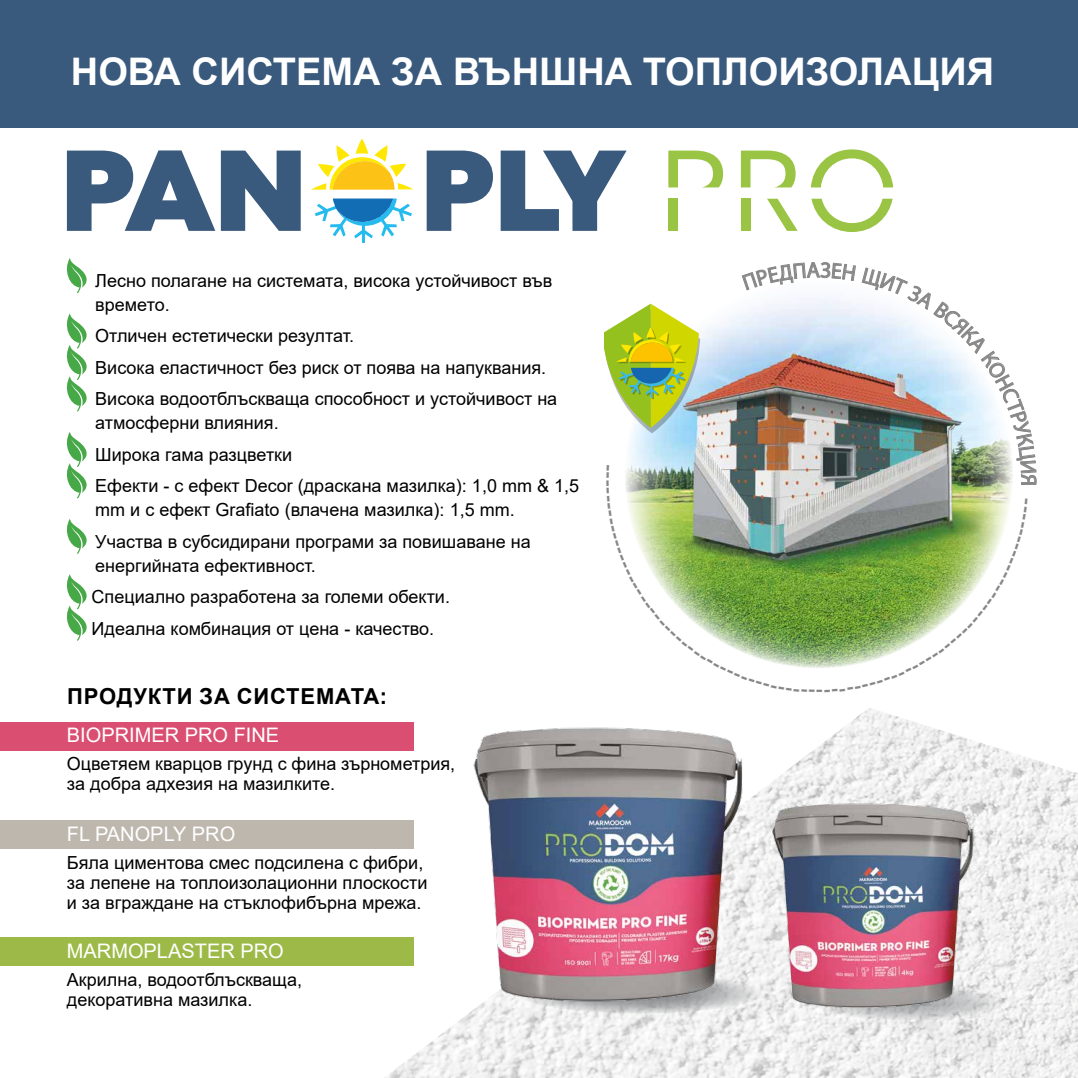
<style>
.page{position:relative;width:1078px;height:1078px;background:#fff}
.page>*{position:absolute;margin:0;border:0;box-sizing:border-box;transform-origin:0 0}
.t1{font:700 38px "Arial";color:#fff}
.t2{font:700 22px "Arial";letter-spacing:.035em;color:#000}
.t3{font:21.6px "Myriad Pro";color:#878787}
.t4{font:20px "Arial";color:#fff}
.t5{font:500 19.2px "CF Asty Std";color:#878787}
.t6{font:18px/31.4px "Arial";color:#000}
</style>
<div class="page">
<div style="left:0;top:0;width:1077px;height:128px;background:#395a7d"></div>
<hr style="left:1077px;top:0;width:1px;height:128px;background:#395a7d">
<img style="left:384px;top:708px;width:693px;height:369px">
<svg style="left:67px;top:150px;width:148px;height:81px"></svg>
<svg style="left:221px;top:150px;width:79px;height:81px"></svg>
<svg style="left:426px;top:150px;width:67px;height:81px"></svg>
<svg style="left:500px;top:150px;width:126px;height:81px"></svg>
<svg style="left:811px;top:149px;width:81px;height:38px"></svg>
<svg style="left:811px;top:199px;width:81px;height:33px"></svg>
<div style="left:740px;top:199px;width:10px;height:32px;background:#9ac443"></div>
<svg style="left:740px;top:150px;width:55px;height:37px"></svg>
<svg style="left:767px;top:199px;width:30px;height:32px"></svg>
<div style="left:668px;top:199px;width:9px;height:32px;background:#9ac443"></div>
<svg style="left:668px;top:150px;width:55px;height:37px"></svg>
<svg style="left:315px;top:198px;width:97px;height:45px"></svg>
<svg style="left:311px;top:138px;width:102px;height:52px"></svg>
<svg style="left:66px;top:258px;width:21px;height:35px"></svg>
<svg style="left:66px;top:313px;width:21px;height:98px"></svg>
<svg style="left:66px;top:432px;width:21px;height:66px"></svg>
<svg style="left:66px;top:518px;width:21px;height:36px"></svg>
<svg style="left:66px;top:574px;width:21px;height:66px"></svg>
<div style="left:0;top:721px;width:413px;height:29px;background:#da4e71"></div>
<div style="left:0;top:820px;width:413px;height:28px;background:#beb7ae"></div>
<div style="left:0;top:936px;width:413px;height:29px;background:#9dba48"></div>
<img style="left:459px;top:711px;width:290px;height:309px">
<svg style="left:813px;top:985px;width:192px;height:35px"></svg>
<img style="left:751px;top:781px;width:246px;height:237px">
<img style="left:604px;top:262px;width:432px;height:406px">
<h1 class="t1" style="left:71px;top:45px;width:924px">НОВА СИСТЕМА ЗА ВЪНШНА ТОПЛОИЗОЛАЦИЯ</h1>
<p class="t6" style="left:95px;top:268px;width:458px;line-height:24px">Лесно полагане на системата, висока устойчивост във времето.</p>
<p class="t6" style="left:95px;top:320px;width:463px">Отличен естетически резултат.<br>Висока еластичност без риск от поява на напуквания.<br>Висока водоотблъскваща способност и устойчивост на</p>
<p class="t6" style="left:95px;top:407px;width:485px">атмосферни влияния.<br>Широка гама разцветки<br>Ефекти - с ефект Decor (драскана мазилка): 1,0 mm &amp; 1,5</p>
<p class="t6" style="left:95px;top:494px;width:437px">mm и с ефект Grafiato (влачена мазилка): 1,5 mm.<br>Участва в субсидирани програми за повишаване на</p>
<p class="t6" style="left:92px;top:549px;width:360px">енергийната ефективност.<br>Специално разработена за големи обекти.<br>Идеална комбинация от цена - качество.</p>
<p class="t2" style="left:67px;top:681px;width:321px">ПРОДУКТИ ЗА СИСТЕМАТА:</p>
<p class="t4" style="left:67px;top:721px;width:214px">BIOPRIMER PRO FINE</p>
<p class="t6" style="left:67px;top:753px;width:390px;line-height:20px">Оцветяем кварцов грунд с фина зърнометрия, за добра адхезия на мазилките.</p>
<p class="t4" style="left:67px;top:820px;width:170px">FL PANOPLY PRO</p>
<p class="t6" style="left:67px;top:852px;width:362px;line-height:20px">Бяла циментова смес подсилена с фибри, за лепене на топлоизолационни плоскости и за вграждане на стъклофибърна мрежа.</p>
<p class="t4" style="left:67px;top:936px;width:218px">MARMOPLASTER PRO</p>
<p class="t6" style="left:67px;top:968px;width:237px;line-height:20px">Акрилна, водоотблъскваща, декоративна мазилка.</p>
<p class="t5" style="left:595px;top:486px;width:9px;rotate:-90deg">-</p>
<p class="t3" style="left:1041px;top:474px;width:13px;rotate:90deg">Я</p>
</div>
